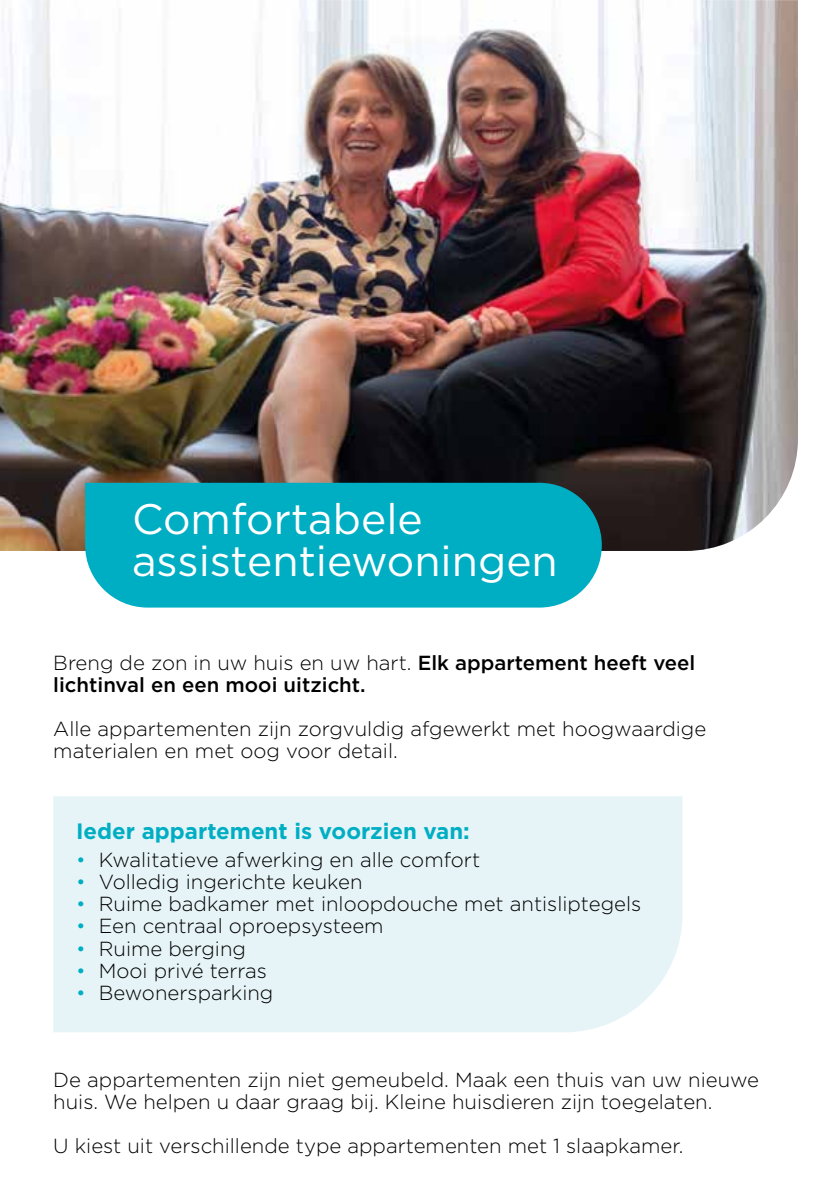
<style>
.page{position:relative;width:840px;height:1191px;background:#fff}
.page>*{position:absolute;margin:0;border:0;box-sizing:border-box;transform-origin:0 0}
.t1{font:42.6px/42px "Gotham";color:#fff}
.t2{font:700 22.2px "Gotham";color:#00aec3}
.t3{font:300 20.4px/22.2px "Gotham";color:#000}
.t4{font:500 20.4px/22.2px "Gotham";color:#000}
.s1{font-weight:300}
.s2{color:#00aec3}
</style>
<div class="page">
<img style="left:0;top:0;width:797px;height:551px">
<div style="left:53px;top:796px;width:629px;height:236px;background:#e6f4f8"></div>
<div style="left:85px;top:483px;width:516px;height:124px;background:#00aec3"></div>
<h1 class="t1" style="left:132px;top:497px;width:427px">Comfortabele assistentiewoningen</h1>
<p class="t4" style="left:53px;top:651px;width:643px"><span class="s1">Breng de zon in uw huis en uw hart.</span> Elk appartement heeft veel lichtinval en een mooi uitzicht.</p>
<p class="t3" style="left:53px;top:717px;width:654px">Alle appartementen zijn zorgvuldig afgewerkt met hoogwaardige materialen en met oog voor detail.</p>
<p class="t2" style="left:76px;top:816px;width:395px">Ieder appartement is voorzien van:</p>
<p class="t3" style="left:76px;top:848px;width:405px"><span class="s2">•</span> Kwalitatieve afwerking en alle comfort</p>
<p class="t3" style="left:76px;top:870px;width:288px"><span class="s2">•</span> Volledig ingerichte keuken</p>
<p class="t3" style="left:76px;top:892px;width:566px"><span class="s2">•</span> Ruime badkamer met inloopdouche met antisliptegels</p>
<p class="t3" style="left:76px;top:914px;width:309px"><span class="s2">•</span> Een centraal oproepsysteem</p>
<p class="t3" style="left:76px;top:936px;width:171px"><span class="s2">•</span> Ruime berging</p>
<p class="t3" style="left:76px;top:959px;width:192px"><span class="s2">•</span> Mooi privé terras</p>
<p class="t3" style="left:76px;top:981px;width:199px"><span class="s2">•</span> Bewonersparking</p>
<p class="t3" style="left:53px;top:1067px;width:707px">De appartementen zijn niet gemeubeld. Maak een thuis van uw nieuwe huis. We helpen u daar graag bij. Kleine huisdieren zijn toegelaten.</p>
<p class="t3" style="left:53px;top:1134px;width:631px">U kiest uit verschillende type appartementen met 1 slaapkamer.</p>
</div>
